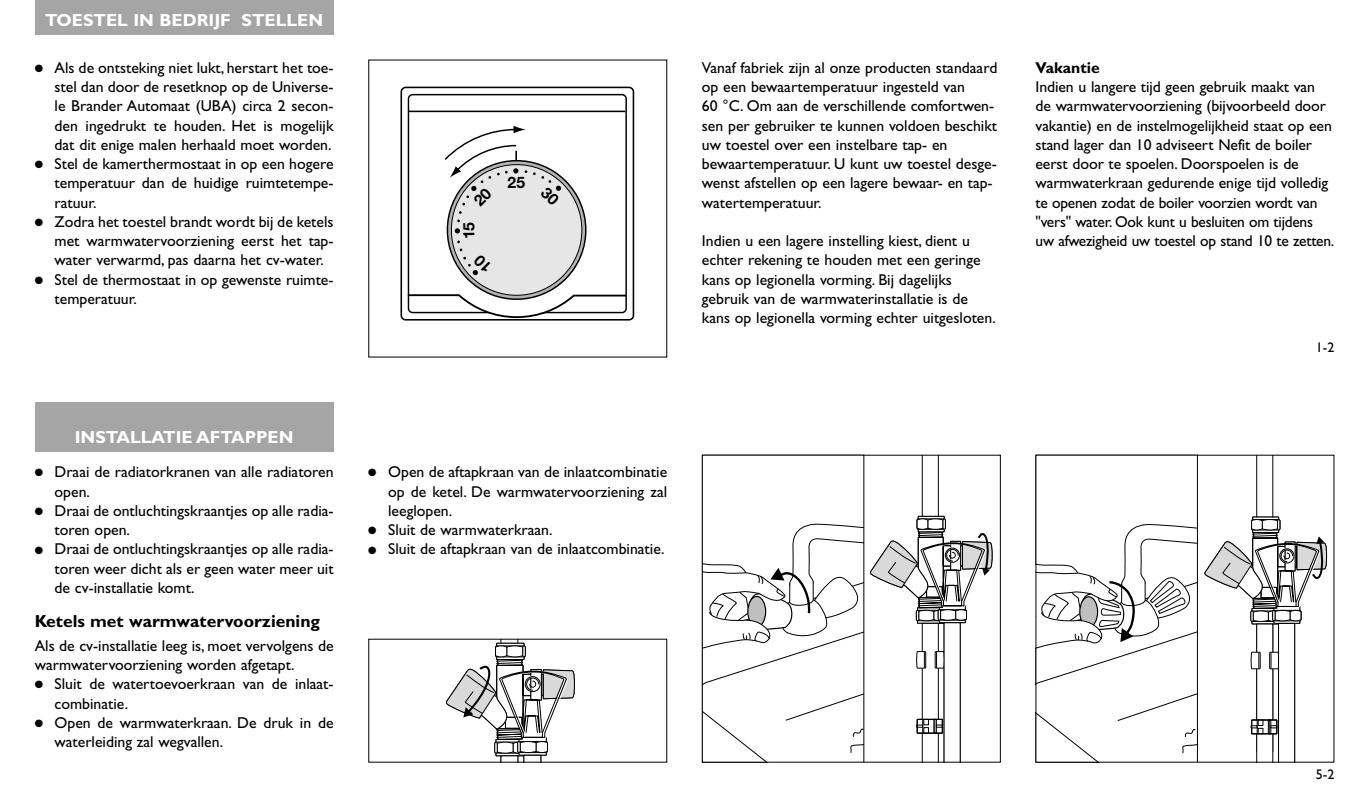
<style>
.page{position:relative;width:1358px;height:804px;background:#fff}
.page>*{position:absolute;margin:0;border:0;box-sizing:border-box;transform-origin:0 0}
.t1{font:700 17.5px "Gill Sans";color:#fff}
.t2{font:700 17.5px "Gill Sans";color:#000}
.t3{font:15.75px/19.2px "Gill Sans";color:#000}
.t4{font:700 15.75px "Gill Sans";color:#000}
.t5{font:700 15.75px "Helvetica Neue";color:#000}
.t6{font:14px "Gill Sans";color:#000}
</style>
<div class="page">
<div style="left:35px;top:0;width:299px;height:35px;background:#a5a5a5"></div>
<div style="left:401px;top:87px;width:233px;height:233px;border:2px solid #000;border-radius:4px"></div>
<hr style="left:409px;top:110px;width:216px;height:2px;background:#000">
<div style="left:35px;top:402px;width:299px;height:49px;background:#a5a5a5"></div>
<hr style="left:922px;top:455px;width:1px;height:61px;background:#000">
<hr style="left:938px;top:455px;width:1px;height:61px;background:#000">
<hr style="left:1256px;top:455px;width:1px;height:62px;background:#000">
<hr style="left:1273px;top:455px;width:1px;height:62px;background:#000">
<svg style="left:1204px;top:516px;width:123px;height:244px"></svg>
<svg style="left:1038px;top:524px;width:158px;height:236px"></svg>
<div style="left:1036px;top:454px;width:162px;height:308px;border:1px solid #000"></div>
<svg style="left:704px;top:515px;width:289px;height:246px"></svg>
<div style="left:702px;top:454px;width:162px;height:308px;border:1px solid #000"></div>
<svg style="left:446px;top:640px;width:129px;height:120px"></svg>
<svg style="left:406px;top:126px;width:222px;height:193px"></svg>
<p class="t1" style="left:45px;top:14px;width:279px">TOESTEL IN BEDRIJF STELLEN</p>
<p class="t3" style="left:55px;top:59px;width:281px;text-align:justify;text-indent:-20px">● Als de ontsteking niet lukt, herstart het toe&shy;stel dan door de resetknop op de Universe&shy;le Brander Automaat (UBA) circa 2 secon&shy;den ingedrukt te houden. Het is mogelijk dat dit enige malen herhaald moet worden.</p>
<p class="t3" style="left:55px;top:156px;width:281px;text-align:justify;text-indent:-20px">● Stel de kamerthermostaat in op een hogere temperatuur dan de huidige ruimtetempe&shy;ratuur.</p>
<p class="t3" style="left:55px;top:213px;width:281px;text-align:justify;text-indent:-20px">● Zodra het toestel brandt wordt bij de ketels met warmwatervoorziening eerst het tap&shy;water verwarmd, pas daarna het cv-water.</p>
<p class="t3" style="left:55px;top:271px;width:281px;text-indent:-20px">● Stel de thermostaat in op gewenste ruimte&shy;temperatuur.</p>
<p class="t5" style="left:463px;top:239px;width:19px;rotate:-90deg">15</p>
<p class="t3" style="left:702px;top:59px;width:297px">Vanaf fabriek zijn al onze producten standaard op een bewaartemperatuur ingesteld van<br>60 °C. Om aan de verschillende comfortwen&shy;sen per gebruiker te kunnen voldoen beschikt uw toestel over een instelbare tap- en bewaartemperatuur. U kunt uw toestel desge&shy;wenst afstellen op een lagere bewaar- en tap&shy;watertemperatuur.</p>
<p class="t3" style="left:702px;top:233px;width:295px">Indien u een lagere instelling kiest, dient u echter rekening te houden met een geringe kans op legionella vorming. Bij dagelijks gebruik van de warmwaterinstallatie is de kans op legionella vorming echter uitgesloten.</p>
<p class="t1" style="left:75px;top:431px;width:220px">INSTALLATIE AFTAPPEN</p>
<p class="t3" style="left:55px;top:464px;width:281px;text-indent:-20px">● Draai de radiatorkranen van alle radiatoren open.</p>
<p class="t3" style="left:55px;top:502px;width:281px;text-indent:-20px">● Draai de ontluchtingskraantjes op alle radia&shy;toren open.</p>
<p class="t3" style="left:55px;top:541px;width:281px;text-align:justify;text-indent:-20px">● Draai de ontluchtingskraantjes op alle radia&shy;toren weer dicht als er geen water meer uit de cv-installatie komt.</p>
<p class="t2" style="left:35px;top:615px;width:287px">Ketels met warmwatervoorziening</p>
<p class="t3" style="left:35px;top:637px;width:300px">Als de cv-installatie leeg is, moet vervolgens de warmwatervoorziening worden afgetapt.</p>
<p class="t3" style="left:55px;top:675px;width:281px;text-indent:-20px">● Sluit de watertoevoerkraan van de inlaat&shy;combinatie.</p>
<p class="t3" style="left:55px;top:714px;width:281px;text-indent:-20px">● Open de warmwaterkraan. De druk in de waterleiding zal wegvallen.</p>
<p class="t3" style="left:388px;top:464px;width:281px;text-align:justify;text-indent:-20px">● Open de aftapkraan van de inlaatcombinatie op de ketel. De warmwatervoorziening zal leeglopen.</p>
<p class="t3" style="left:368px;top:521px;width:186px">● Sluit de warmwaterkraan.</p>
<p class="t3" style="left:368px;top:541px;width:298px">● Sluit de aftapkraan van de inlaatcombinatie.</p>
<p class="t4" style="left:1036px;top:62px;width:66px">Vakantie</p>
<p class="t3" style="left:1036px;top:79px;width:300px">Indien u langere tijd geen gebruik maakt van de warmwatervoorziening (bijvoorbeeld door vakantie) en de instelmogelijkheid staat op een stand lager dan 10 adviseert Nefit de boiler eerst door te spoelen. Doorspoelen is de warmwaterkraan gedurende enige tijd volledig te openen zodat de boiler voorzien wordt van "vers" water. Ook kunt u besluiten om tijdens uw afwezigheid uw toestel op stand 10 te zetten.</p>
<p class="t6" style="left:1316px;top:342px;width:20px">1-2</p>
<p class="t6" style="left:1316px;top:769px;width:20px">5-2</p>
</div>
